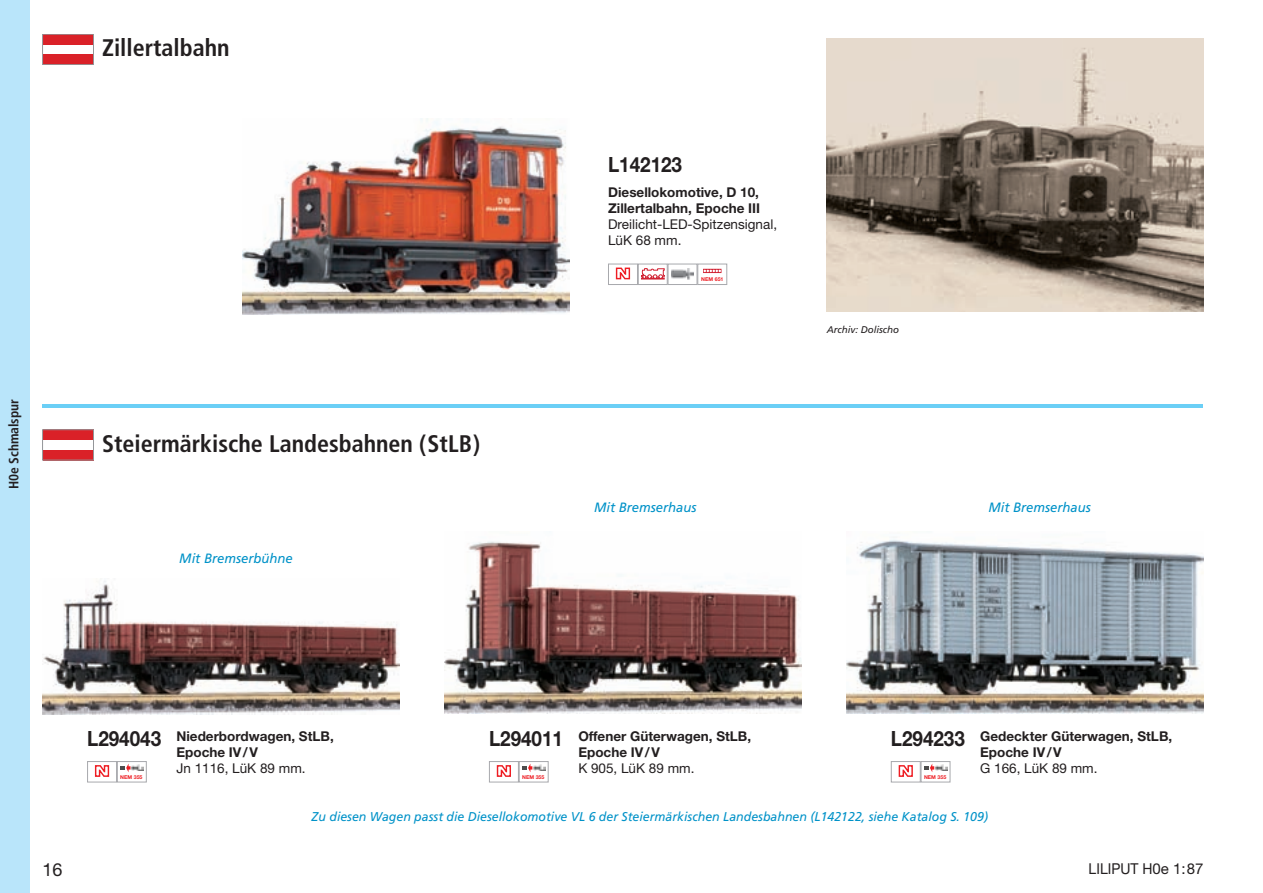
<style>
.page{position:relative;width:1263px;height:893px;background:#fff}
.page>*{position:absolute;margin:0;border:0;box-sizing:border-box;transform-origin:0 0}
.t1{font:700 condensed 24px "Frutiger";color:#231f20}
.t2{font:700 21px "Helvetica Neue LT Std";color:#231f20;scale:.9 1}
.t3{font:18px "Helvetica Neue LT Std";color:#231f20}
.t4{font:15px "Helvetica Neue LT Std";color:#231f20;scale:.93 1}
.t5{font:700 13.5px/16.2px "Helvetica Neue LT Std";color:#231f20}
.t6{font:13.5px/16.2px "Helvetica Neue LT Std";color:#231f20}
.t7{font:italic 13.5px "Frutiger";color:#0092c8}
.t8{font:700 condensed 13.5px "Frutiger";color:#231f20}
.t9{font:italic 12.75px "Frutiger";color:#0092c8}
.t10{font:italic 9.75px "Frutiger";color:#231f20}
.t11{font:700 5.25px "Helvetica Neue";color:#ee1d23}
</style>
<div class="page">
<img style="left:43px;top:580px;width:357px;height:134px">
<img style="left:444px;top:541px;width:357px;height:173px">
<svg style="left:120px;top:764px;width:23px;height:8px"></svg>
<div style="left:117px;top:761px;width:30px;height:21px;border:1px solid #a8a9ad"></div>
<svg style="left:924px;top:764px;width:23px;height:8px"></svg>
<div style="left:921px;top:761px;width:29px;height:21px;border:1px solid #a8a9ad"></div>
<svg style="left:522px;top:764px;width:23px;height:8px"></svg>
<div style="left:519px;top:761px;width:30px;height:21px;border:1px solid #a8a9ad"></div>
<svg style="left:94px;top:765px;width:16px;height:12px"></svg>
<div style="left:87px;top:761px;width:30px;height:21px;border:1px solid #a8a9ad"></div>
<svg style="left:898px;top:765px;width:15px;height:12px"></svg>
<div style="left:891px;top:761px;width:30px;height:21px;border:1px solid #a8a9ad"></div>
<svg style="left:496px;top:765px;width:15px;height:12px"></svg>
<div style="left:489px;top:761px;width:30px;height:21px;border:1px solid #a8a9ad"></div>
<svg style="left:615px;top:267px;width:16px;height:13px"></svg>
<div style="left:608px;top:264px;width:30px;height:21px;border:1px solid #a8a9ad"></div>
<img style="left:846px;top:539px;width:357px;height:175px">
<img style="left:242px;top:119px;width:328px;height:195px">
<img style="left:826px;top:38px;width:377px;height:274px">
<hr style="left:43px;top:404px;width:1160px;height:3px;background:#6bcff6">
<div style="left:43px;top:34px;width:51px;height:10px;background:#da2128"></div>
<div style="left:43px;top:54px;width:51px;height:11px;background:#da2128"></div>
<div style="left:43px;top:34px;width:51px;height:31px;border:1px solid #939598"></div>
<div style="left:43px;top:430px;width:51px;height:10px;background:#da2128"></div>
<div style="left:43px;top:450px;width:51px;height:10px;background:#da2128"></div>
<img style="left:672px;top:269px;width:22px;height:10px">
<div style="left:668px;top:264px;width:29px;height:21px;border:1px solid #a8a9ad"></div>
<svg style="left:641px;top:268px;width:24px;height:11px"></svg>
<div style="left:638px;top:264px;width:30px;height:21px;border:1px solid #a8a9ad"></div>
<svg style="left:703px;top:269px;width:18px;height:4px"></svg>
<div style="left:697px;top:264px;width:30px;height:21px;border:1px solid #a8a9ad"></div>
<div style="left:0;top:0;width:30px;height:893px;background:#b9e5fa"></div>
<h1 class="t1" style="left:102px;top:38px;width:129px">Zillertalbahn</h1>
<p class="t8" style="left:9px;top:489px;width:92px;rotate:-90deg">H0e Schmalspur</p>
<h1 class="t1" style="left:102px;top:434px;width:380px">Steiermärkische Landesbahnen (StLB)</h1>
<p class="t7" style="left:179px;top:553px;width:115px">Mit Bremserbühne</p>
<h2 class="t2" style="left:608px;top:157px;width:84px">L142123</h2>
<p class="t5" style="left:608px;top:185px;width:154px">Diesellokomotive, D 10,<br>Zillertalbahn, Epoche III</p>
<p class="t6" style="left:608px;top:218px;width:171px">Dreilicht-LED-Spitzensignal,<br>LüK 68 mm.</p>
<p class="t11" style="left:701px;top:277px;width:24px">NEM 651</p>
<p class="t10" style="left:827px;top:326px;width:74px">Archiv: Dolischo</p>
<p class="t7" style="left:594px;top:502px;width:104px">Mit Bremserhaus</p>
<p class="t7" style="left:988px;top:502px;width:104px">Mit Bremserhaus</p>
<h3 class="t3" style="left:43px;top:863px;width:22px">16</h3>
<p class="t5" style="left:176px;top:729px;width:159px">Niederbordwagen, StLB,<br>Epoche IV/V</p>
<p class="t6" style="left:176px;top:762px;width:131px">Jn 1116, LüK 89 mm.</p>
<p class="t5" style="left:578px;top:729px;width:174px">Offener Güterwagen, StLB,<br>Epoche IV/V</p>
<p class="t6" style="left:578px;top:762px;width:118px">K 905, LüK 89 mm.</p>
<h2 class="t2" style="left:87px;top:731px;width:84px">L294043</h2>
<h2 class="t2" style="left:489px;top:731px;width:84px">L294011</h2>
<h2 class="t2" style="left:891px;top:731px;width:84px">L294233</h2>
<p class="t11" style="left:120px;top:775px;width:24px">NEM 355</p>
<p class="t11" style="left:522px;top:775px;width:24px">NEM 355</p>
<p class="t11" style="left:924px;top:775px;width:24px">NEM 355</p>
<p class="t5" style="left:980px;top:729px;width:194px">Gedeckter Güterwagen, StLB,<br>Epoche IV/V</p>
<p class="t6" style="left:980px;top:762px;width:119px">G 166, LüK 89 mm.</p>
<p class="t9" style="left:312px;top:811px;width:678px">Zu diesen Wagen passt die Diesellokomotive VL 6 der Steiermärkischen Landesbahnen (L142122, siehe Katalog S. 109)</p>
<p class="t4" style="left:1089px;top:863px;width:125px">LILIPUT H0e 1:87</p>
</div>
